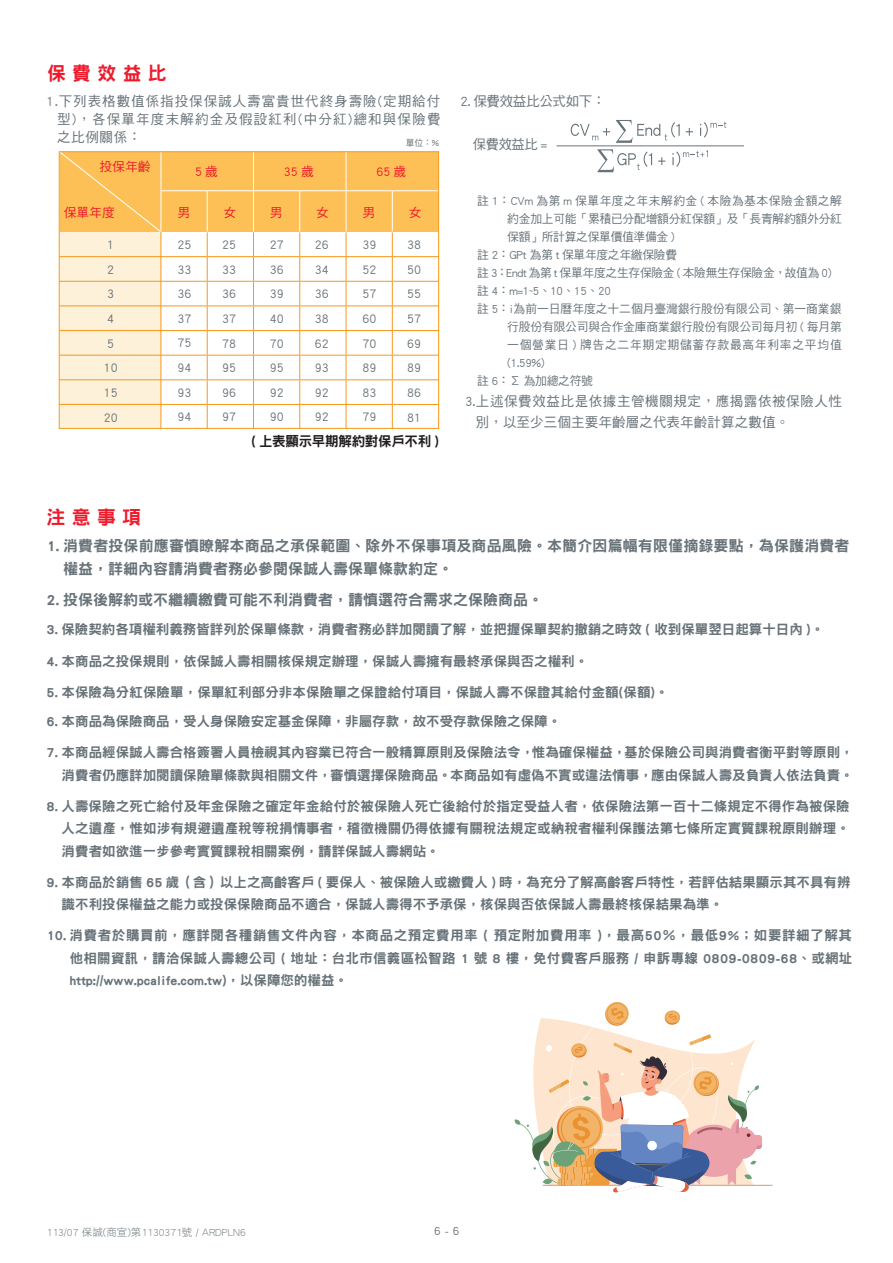
<style>
.page{position:relative;width:893px;height:1263px;background:#fff}
.page>*{position:absolute;margin:0;border:0;box-sizing:border-box;transform-origin:0 0}
.t1{font:19.05px "DF Hei Std W9";color:#ee1b2c}
.t2{font:15px/22.5px "DF Hei Std W9";color:#687379}
.t3{font:13.8px/18px "DF Hei Std W5";letter-spacing:.045em;color:#687379;text-align:justify}
.t4{font:13.8px "DF Hei Std W9";letter-spacing:-.02em;color:#231f20}
.t5{font:13.8px "DF Hei Std W5";letter-spacing:-.025em;color:#687379}
.t6{font:13.5px/22.5px "DF Hei Std W9";color:#687379;text-align:justify}
.t7{font:13.5px "DF Hei Std W5";letter-spacing:-.025em;color:#687379}
.t8{font:12.75px/24.6px "DF Hei Std W5";color:#687379;text-align:justify}
.t9{font:12.75px "DF Hei Std W5";color:#ee1b2c}
.t10{font:12px "DF Hei Std W5";letter-spacing:-.015em;color:#687379}
.t11{font:12px "DF Hei Std W5";letter-spacing:.045em;color:#687379}
.t12{font:12px "DF Hei Std W5";letter-spacing:.06em;color:#687379}
.t13{font:10.5px "DF Hei Std W3";color:#687379}
.t14{font:9px "DF Hei Std W5";color:#687379}
</style>
<div class="page">
<hr style="left:557px;top:145px;width:187px;height:1px;background:#687379">
<svg style="left:658px;top:157px;width:7px;height:8px"></svg>
<svg style="left:686px;top:128px;width:7px;height:8px"></svg>
<svg style="left:672px;top:150px;width:36px;height:17px"></svg>
<svg style="left:597px;top:149px;width:55px;height:23px"></svg>
<svg style="left:700px;top:122px;width:26px;height:16px"></svg>
<svg style="left:616px;top:120px;width:64px;height:23px"></svg>
<svg style="left:571px;top:124px;width:39px;height:16px"></svg>
<svg style="left:61px;top:153px;width:376px;height:274px"></svg>
<div style="left:59px;top:151px;width:380px;height:278px;border:1px solid #f7981d"></div>
<hr style="left:161px;top:232px;width:1px;height:196px;background:#f7981d">
<svg style="left:514px;top:1001px;width:258px;height:192px"></svg>
<h1 class="t1" style="left:47px;top:62px;width:121px">保 費 效 益 比</h1>
<p class="t3" style="left:57px;top:91px;width:385px;text-indent:-10px">1.下列表格數值係指投保保誠人壽富貴世代終身壽險(定期給付型)，各保單年度末解約金及假設紅利(中分紅)總和與保險費之比例關係：</p>
<p class="t9" style="left:100px;top:160px;width:52px">投保年齡</p>
<p class="t9" style="left:64px;top:205px;width:52px">保單年度</p>
<p class="t14" style="left:406px;top:138px;width:35px">單位：%</p>
<p class="t9" style="left:195px;top:165px;width:24px">5歲</p>
<p class="t9" style="left:284px;top:165px;width:31px">35 歲</p>
<p class="t9" style="left:376px;top:165px;width:31px">65 歲</p>
<p class="t9" style="left:177px;top:205px;width:14px">男</p>
<p class="t9" style="left:224px;top:205px;width:14px">女</p>
<p class="t9" style="left:270px;top:205px;width:14px">男</p>
<p class="t9" style="left:316px;top:205px;width:14px">女</p>
<p class="t9" style="left:362px;top:205px;width:14px">男</p>
<p class="t9" style="left:409px;top:205px;width:14px">女</p>
<p class="t8" style="left:107px;top:232px;width:9px">1</p>
<p class="t8" style="left:177px;top:232px;width:16px">25<br>33<br>36<br>37<br>75<br>94<br>93<br>94</p>
<p class="t8" style="left:222px;top:232px;width:16px">25<br>33<br>36<br>37<br>78<br>95<br>96<br>97</p>
<p class="t8" style="left:270px;top:232px;width:16px">27<br>36<br>39<br>40<br>70<br>95<br>92<br>90</p>
<p class="t8" style="left:315px;top:232px;width:16px">26<br>34<br>36<br>38<br>62<br>93<br>92<br>92</p>
<p class="t8" style="left:362px;top:232px;width:16px">39<br>52<br>57<br>60<br>70<br>89<br>83<br>79</p>
<p class="t8" style="left:407px;top:232px;width:16px">38<br>50<br>55<br>57<br>69<br>89<br>86<br>81</p>
<p class="t8" style="left:104px;top:257px;width:16px;text-align:left">2<br>3<br>4<br>5<br>10<br>15<br>20</p>
<p class="t4" style="left:251px;top:434px;width:189px">( 上表顯示早期解約對保戶不利 )</p>
<p class="t5" style="left:461px;top:93px;width:146px">2. 保費效益比公式如下：</p>
<p class="t7" style="left:473px;top:137px;width:76px">保費效益比 =</p>
<p class="t11" style="left:477px;top:194px;width:366px">註 1：CVm 為第 m 保單年度之年末解約金 ( 本險為基本保險金額之解</p>
<p class="t10" style="left:507px;top:212px;width:336px">約金加上可能「累積已分配增額分紅保額」及「長青解約額外分紅</p>
<p class="t10" style="left:507px;top:230px;width:169px">保額」所計算之保單價值準備金 )</p>
<p class="t10" style="left:477px;top:248px;width:201px">註 2：GPt 為第 t 保單年度之年繳保險費</p>
<p class="t10" style="left:477px;top:266px;width:356px">註 3：Endt 為第 t 保單年度之生存保險金 ( 本險無生存保險金，故值為 0)</p>
<p class="t10" style="left:477px;top:284px;width:135px">註 4：m=1~5、10、15、20</p>
<p class="t10" style="left:477px;top:302px;width:366px">註 5：i為前一日曆年度之十二個月臺灣銀行股份有限公司、第一商業銀</p>
<p class="t10" style="left:507px;top:320px;width:336px">行股份有限公司與合作金庫商業銀行股份有限公司每月初 ( 每月第</p>
<p class="t12" style="left:507px;top:338px;width:336px">一個營業日 ) 牌告之二年期定期儲蓄存款最高年利率之平均值</p>
<p class="t10" style="left:507px;top:356px;width:39px">(1.59%)</p>
<p class="t10" style="left:477px;top:374px;width:117px">註 6：Σ 為加總之符號</p>
<p class="t3" style="left:476px;top:390px;width:368px;line-height:21px;text-indent:-10px">3.上述保費效益比是依據主管機關規定，應揭露依被保險人性別，以至少三個主要年齡層之代表年齡計算之數值。</p>
<h1 class="t1" style="left:47px;top:507px;width:96px">注 意 事 項</h1>
<p class="t2" style="left:63px;top:534px;width:788px;text-indent:-16px">1. 消費者投保前應審慎瞭解本商品之承保範圍、除外不保事項及商品風險。本簡介因篇幅有限僅摘錄要點，為保護消費者權益，詳細內容請消費者務必參閱保誠人壽保單條款約定。</p>
<p class="t2" style="left:47px;top:588px;width:498px">2. 投保後解約或不繼續繳費可能不利消費者，請慎選符合需求之保險商品。</p>
<p class="t6" style="left:47px;top:618px;width:779px">3. 保險契約各項權利義務皆詳列於保單條款，消費者務必詳加閱讀了解，並把握保單契約撤銷之時效 ( 收到保單翌日起算十日內 )。</p>
<p class="t6" style="left:47px;top:649px;width:543px">4. 本商品之投保規則，依保誠人壽相關核保規定辦理，保誠人壽擁有最終承保與否之權利。</p>
<p class="t6" style="left:47px;top:680px;width:624px">5. 本保險為分紅保險單，保單紅利部分非本保險單之保證給付項目，保誠人壽不保證其給付金額(保額)。</p>
<p class="t6" style="left:47px;top:710px;width:516px">6. 本商品為保險商品，受人身保險安定基金保障，非屬存款，故不受存款保險之保障。</p>
<p class="t6" style="left:47px;top:741px;width:809px;text-align:right">7. 本商品經保誠人壽合格簽署人員檢視其內容業已符合一般精算原則及保險法令，惟為確保權益，基於保險公司與消費者衡平對等原則，消費者仍應詳加閱讀保險單條款與相關文件，審慎選擇保險商品。本商品如有虛偽不實或違法情事，應由保誠人壽及負責人依法負責。</p>
<p class="t6" style="left:62px;top:794px;width:790px;text-indent:-15px">8. 人壽保險之死亡給付及年金保險之確定年金給付於被保險人死亡後給付於指定受益人者，依保險法第一百十二條規定不得作為被保險人之遺產，惟如涉有規避遺產稅等稅捐情事者，稽徵機關仍得依據有關稅法規定或納稅者權利保護法第七條所定實質課稅原則辦理。消費者如欲進一步參考實質課稅相關案例，請詳保誠人壽網站。</p>
<p class="t6" style="left:62px;top:870px;width:790px;text-indent:-15px">9. 本商品於銷售 65 歲（含）以上之高齡客戶 ( 要保人、被保險人或繳費人 ) 時，為充分了解高齡客戶特性，若評估結果顯示其不具有辨識不利投保權益之能力或投保保險商品不適合，保誠人壽得不予承保，核保與否依保誠人壽最終核保結果為準。</p>
<p class="t6" style="left:70px;top:924px;width:784px;text-indent:-23px">10. 消費者於購買前，應詳閱各種銷售文件內容，本商品之預定費用率 ( 預定附加費用率 )，最高50％，最低9%；如要詳細了解其他相關資訊，請洽保誠人壽總公司 ( 地址：台北市信義區松智路 1 號 8 樓，免付費客戶服務 / 申訴專線 0809-0809-68、或網址http://www.pcalife.com.tw)，以保障您的權益。</p>
<p class="t13" style="left:47px;top:1226px;width:201px">113/07 保誠(商宣)第1130371號 / ARDPLN6</p>
<p class="t10" style="left:434px;top:1224px;width:27px">6 - 6</p>
</div>
